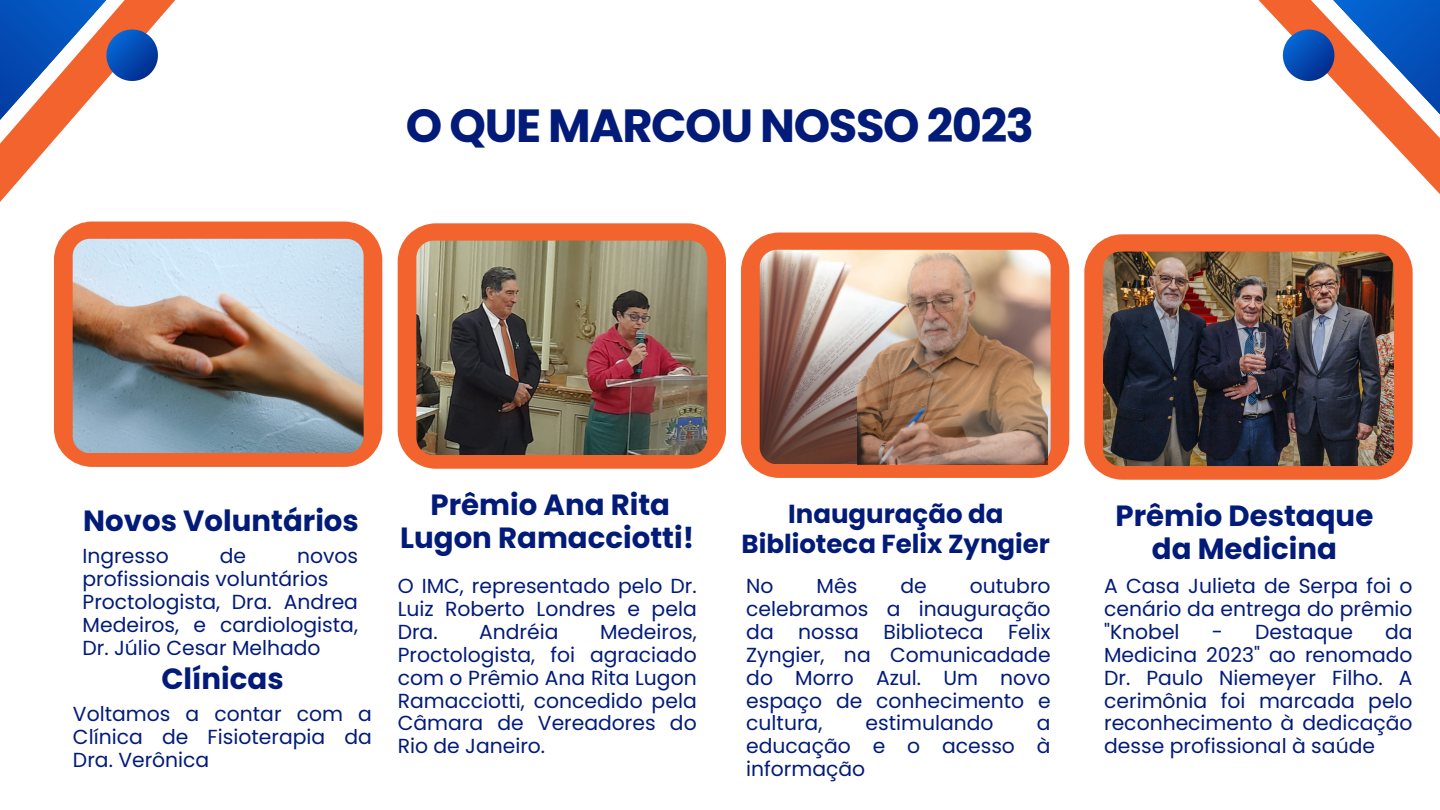
<style>
.page{position:relative;width:1440px;height:810px;background:#fff}
.page>*{position:absolute;margin:0;border:0;box-sizing:border-box;transform-origin:0 0}
.t1{font:700 46.4px "Poppins";letter-spacing:-.03em;color:#021b79}
.t2{font:700 29.2px/33.4px "Poppins";color:#021b79;text-align:center}
.t3{font:700 26px/29.7px "Poppins";color:#021b79;text-align:center}
.t4{font:20.3px/22.9px "Poppins";color:#021b79;text-align:justify}
</style>
<div class="page">
<svg style="left:1258px;top:0;width:182px;height:194px"></svg>
<svg style="left:0;top:0;width:176px;height:202px"></svg>
<svg style="left:1084px;top:234px;width:329px;height:246px;background:#f0703f"></svg>
<img style="left:1103px;top:252px;width:291px;height:213px">
<svg style="left:741px;top:233px;width:328px;height:245px;background:#f06f3e"></svg>
<img style="left:760px;top:250px;width:291px;height:213px">
<svg style="left:398px;top:223px;width:328px;height:246px;background:#ef6f3e"></svg>
<img style="left:416px;top:241px;width:291px;height:213px">
<svg style="left:54px;top:222px;width:328px;height:245px;background:#f06e3d"></svg>
<img style="left:73px;top:239px;width:291px;height:213px">
<img style="left:857px;top:232px;width:190px;height:232px">
<p class="t1" style="left:406px;top:93px;width:630px">O QUE MARCOU NOSSO 2023</p>
<p class="t2" style="left:83px;top:504px;width:277px">Novos Voluntários</p>
<p class="t4" style="left:83px;top:545px;width:88px">Ingresso</p>
<p class="t4" style="left:220px;top:545px;width:28px">de</p>
<p class="t4" style="left:83px;top:545px;width:277px;text-indent:214px">novos profissionais voluntários</p>
<p class="t4" style="left:83px;top:590px;width:277px">Proctologista, Dra. Andrea Medeiros, e cardiologista, Dr. Júlio Cesar Melhado</p>
<p class="t2" style="left:161px;top:662px;width:124px">Clínicas</p>
<p class="t4" style="left:73px;top:702px;width:301px">Voltamos a contar com a Clínica de Fisioterapia da Dra. Verônica</p>
<p class="t2" style="left:400px;top:488px;width:295px">Prêmio Ana Rita<br>Lugon Ramacciotti!</p>
<p class="t4" style="left:398px;top:575px;width:301px">O IMC, representado pelo Dr.<br>Luiz Roberto Londres e pela Dra.</p>
<p class="t4" style="left:479px;top:620px;width:81px">Andréia</p>
<p class="t4" style="left:398px;top:620px;width:301px;text-indent:202px">Medeiros, Proctologista, foi agraciado com o Prêmio Ana Rita Lugon Ramacciotti, concedido pela Câmara de Vereadores do Rio de Janeiro.</p>
<p class="t3" style="left:742px;top:499px;width:310px">Inauguração da<br>Biblioteca Felix Zyngier</p>
<p class="t4" style="left:746px;top:575px;width:29px">No</p>
<p class="t4" style="left:817px;top:575px;width:42px">Mês</p>
<p class="t4" style="left:900px;top:575px;width:28px">de</p>
<p class="t4" style="left:746px;top:575px;width:306px;text-indent:224px">outubro celebramos a inauguração da nossa Biblioteca Felix Zyngier, na Comunicadade do Morro Azul. Um novo espaço de conhecimento e cultura,</p>
<p class="t4" style="left:866px;top:712px;width:130px">estimulando</p>
<p class="t4" style="left:746px;top:712px;width:306px;text-indent:291px">a educação e o acesso à informação</p>
<p class="t2" style="left:1115px;top:499px;width:259px">Prêmio Destaque da Medicina</p>
<p class="t4" style="left:1104px;top:575px;width:310px">A Casa Julieta de Serpa foi o cenário da entrega do prêmio "Knobel</p>
<p class="t4" style="left:1104px;top:620px;width:310px;text-indent:281px">da Medicina 2023" ao renomado Dr. Paulo Niemeyer Filho. A cerimônia foi marcada pelo reconhecimento à dedicação desse profissional à saúde</p>
<p class="t4" style="left:1212px;top:620px;width:143px">- Destaque</p>
</div>
